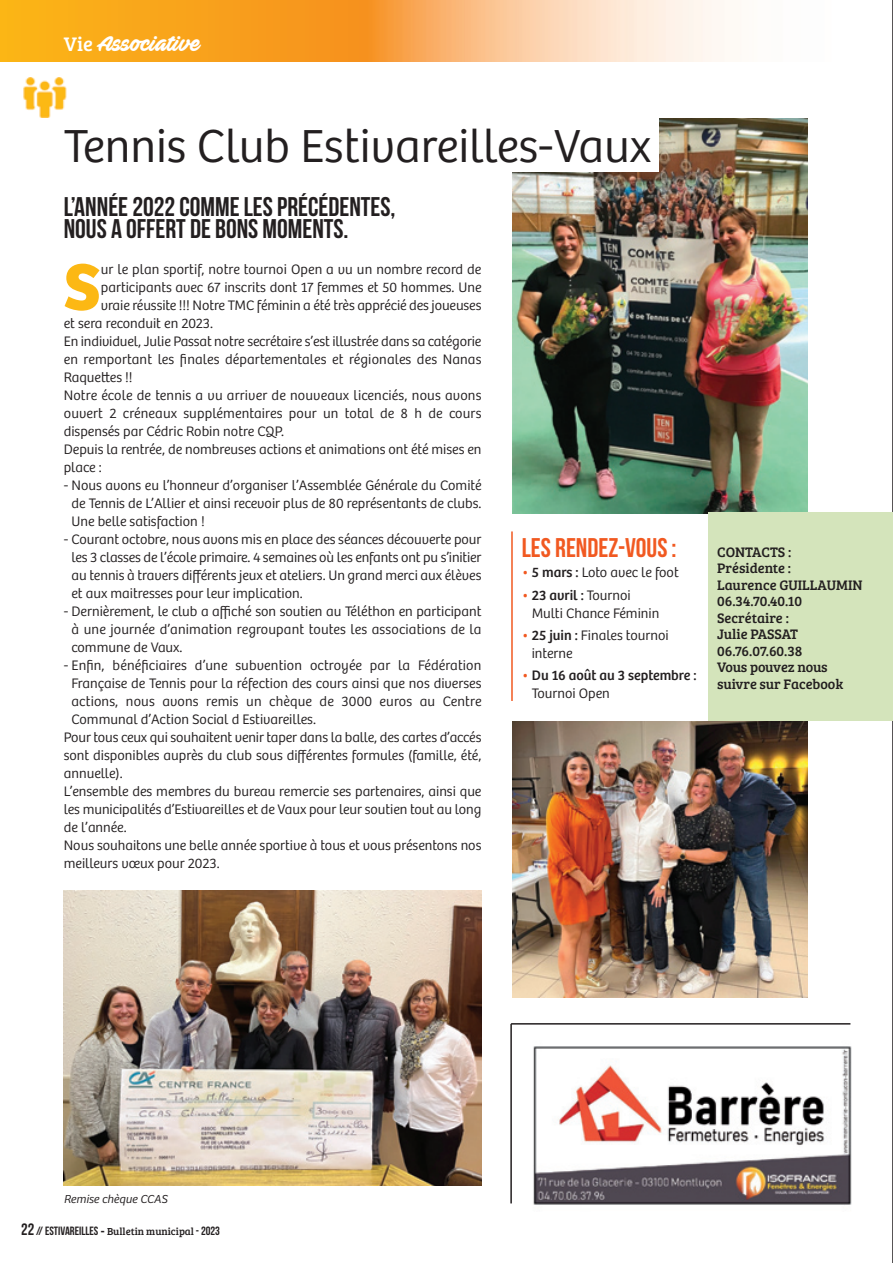
<style>
.page{position:relative;width:893px;height:1263px;background:#fff}
.page>*{position:absolute;margin:0;border:0;box-sizing:border-box;transform-origin:0 0}
.t1{font:700 68.4px "Bree";color:#fcb814}
.t2{font:300 48px "Bree";color:#231f20}
.t3{font:27px/22.5px "Bebas Neue";color:#231f20}
.t4{font:27px "Bebas Neue";color:#f15921}
.t5{font:21px "Ave Fedan PERSONALUSEONLY";color:#fff}
.t6{font:300 14.25px/18px "Bree";color:#231f20;text-align:justify}
.t7{font:14.25px/16.5px "Bree Serif";color:#231f20}
.t8{font:14.25px/18px "Bree";color:#231f20}
.t9{font:12px "Bebas Neue";color:#231f20}
.t10{font:italic 300 12px "Bree";color:#231f20}
.s1{font-family:"Bree Serif";font-size:20.25px}
.s2{font-weight:400;color:#f15921}
.s3{font-weight:400}
.s4{color:#f15921}
.s5{font-weight:300}
.s6{font-size:16.5px}
.s7{font-family:"Bree";font-weight:700}
.s8{font-family:"Bree Serif";font-size:10.5px}
</style>
<div class="page">
<img style="left:533px;top:1046px;width:319px;height:159px">
<svg style="left:0;top:0;width:365px;height:62px;background:#f8a31a"></svg>
<img style="left:23px;top:77px;width:43px;height:40px">
<img style="left:365px;top:0;width:360px;height:62px">
<img style="left:512px;top:118px;width:296px;height:395px">
<hr style="left:511px;top:531px;width:2px;height:170px;background:#f15921">
<img style="left:512px;top:721px;width:296px;height:277px">
<img style="left:64px;top:891px;width:418px;height:294px">
<hr style="left:511px;top:1023px;width:339px;height:1px;background:#231f20">
<hr style="left:510px;top:1024px;width:2px;height:179px;background:#231f20">
<hr style="left:892px;top:0;width:1px;height:1263px;background:#231f20">
<div style="left:709px;top:513px;width:184px;height:208px;background:#d4e4bb"></div>
<div style="left:471px;top:92px;width:188px;height:79px;background:#fff"></div>
<p class="t5" style="left:64px;top:35px;width:138px"><span class="s1">Vie</span> Associative</p>
<p class="t2" style="left:64px;top:129px;width:589px">Tennis Club Estivareilles-Vaux</p>
<p class="t3" style="left:64px;top:195px;width:333px">L’ANNÉE 2022 COMME LES PRÉCÉDENTES,<br>NOUS A OFFERT DE BONS MOMENTS.</p>
<p class="t1" style="left:64px;top:262px;width:39px">S</p>
<p class="t6" style="left:101px;top:262px;width:382px">ur le plan sportif, notre tournoi Open a vu un nombre record de</p>
<p class="t6" style="left:101px;top:280px;width:382px">participants avec 67 inscrits dont 17 femmes et 50 hommes. Une</p>
<p class="t6" style="left:101px;top:298px;width:382px">vraie réussite !!! Notre TMC féminin a été très apprécié des joueuses</p>
<p class="t6" style="left:64px;top:316px;width:151px">et sera reconduit en 2023.</p>
<p class="t6" style="left:64px;top:334px;width:419px">En individuel, Julie Passat notre secrétaire s’est illustrée dans sa catégorie en remportant les finales départementales et régionales des Nanas Raquettes !!</p>
<p class="t6" style="left:64px;top:388px;width:419px">Notre école de tennis a vu arriver de nouveaux licenciés, nous avons ouvert 2 créneaux supplémentaires pour un total de 8 h de cours dispensés par Cédric Robin notre CQP.</p>
<p class="t6" style="left:64px;top:442px;width:419px">Depuis la rentrée, de nombreuses actions et animations ont été mises en place :</p>
<p class="t6" style="left:71px;top:478px;width:412px;text-indent:-8px">- Nous avons eu l’honneur d’organiser l’Assemblée Générale du Comité de Tennis de L’Allier et ainsi recevoir plus de 80 représentants de clubs.<br>Une belle satisfaction !</p>
<p class="t6" style="left:71px;top:532px;width:412px;text-indent:-8px">- Courant octobre, nous avons mis en place des séances découverte pour les 3 classes de l’école primaire. 4 semaines où les enfants ont pu s’initier au tennis à travers différents jeux et ateliers. Un grand merci aux élèves et aux maitresses pour leur implication.</p>
<p class="t6" style="left:71px;top:604px;width:412px;text-indent:-8px">- Dernièrement, le club a affiché son soutien au Téléthon en participant à une journée d’animation regroupant toutes les associations de la commune de Vaux.</p>
<p class="t6" style="left:71px;top:658px;width:412px;text-indent:-8px">- Enfin, bénéficiaires d’une subvention octroyée par la Fédération Française de Tennis pour la réfection des cours ainsi que nos diverses actions, nous avons remis un chèque de 3000 euros au Centre Communal d’Action Social d Estivareilles.</p>
<p class="t6" style="left:64px;top:730px;width:419px">Pour tous ceux qui souhaitent venir taper dans la balle, des cartes d’accés sont disponibles auprès du club sous différentes formules (famille, été, annuelle).</p>
<p class="t6" style="left:64px;top:784px;width:419px">L’ensemble des membres du bureau remercie ses partenaires, ainsi que les municipalités d’Estivareilles et de Vaux pour leur soutien tout au long de l’année.</p>
<p class="t6" style="left:64px;top:838px;width:419px">Nous souhaitons une belle année sportive à tous et vous présentons nos meilleurs vœux pour 2023.</p>
<p class="t4" style="left:522px;top:532px;width:156px">LES RENDEZ-VOUS :</p>
<p class="t6" style="left:522px;top:565px;width:158px"><span class="s2">•</span> <span class="s3">5 mars :</span> Loto avec le foot</p>
<p class="t6" style="left:532px;top:587px;width:129px;text-indent:-10px"><span class="s2">•</span> <span class="s3">23 avril :</span> Tournoi<br>Multi Chance Féminin</p>
<p class="t6" style="left:532px;top:628px;width:138px;text-indent:-10px"><span class="s2">•</span> <span class="s3">25 juin :</span> Finales tournoi interne</p>
<p class="t8" style="left:532px;top:668px;width:166px;text-indent:-10px"><span class="s4">•</span> Du 16 août au 3 septembre :<br><span class="s5">Tournoi Open</span></p>
<p class="t7" style="left:717px;top:545px;width:147px">CONTACTS :<br>Présidente :<br>Laurence GUILLAUMIN<br>06.34.70.40.10</p>
<p class="t7" style="left:717px;top:611px;width:87px">Secrétaire :<br>Julie PASSAT<br>06.76.07.60.38</p>
<p class="t7" style="left:717px;top:660px;width:128px">Vous pouvez nous suivre sur Facebook</p>
<p class="t10" style="left:64px;top:1194px;width:105px">Remise chèque CCAS</p>
<p class="t9" style="left:21px;top:1224px;width:200px"><span class="s6">22</span> // ESTIVAREILLES <span class="s7">-</span> <span class="s8">Bulletin municipal</span> - 2023</p>
</div>
